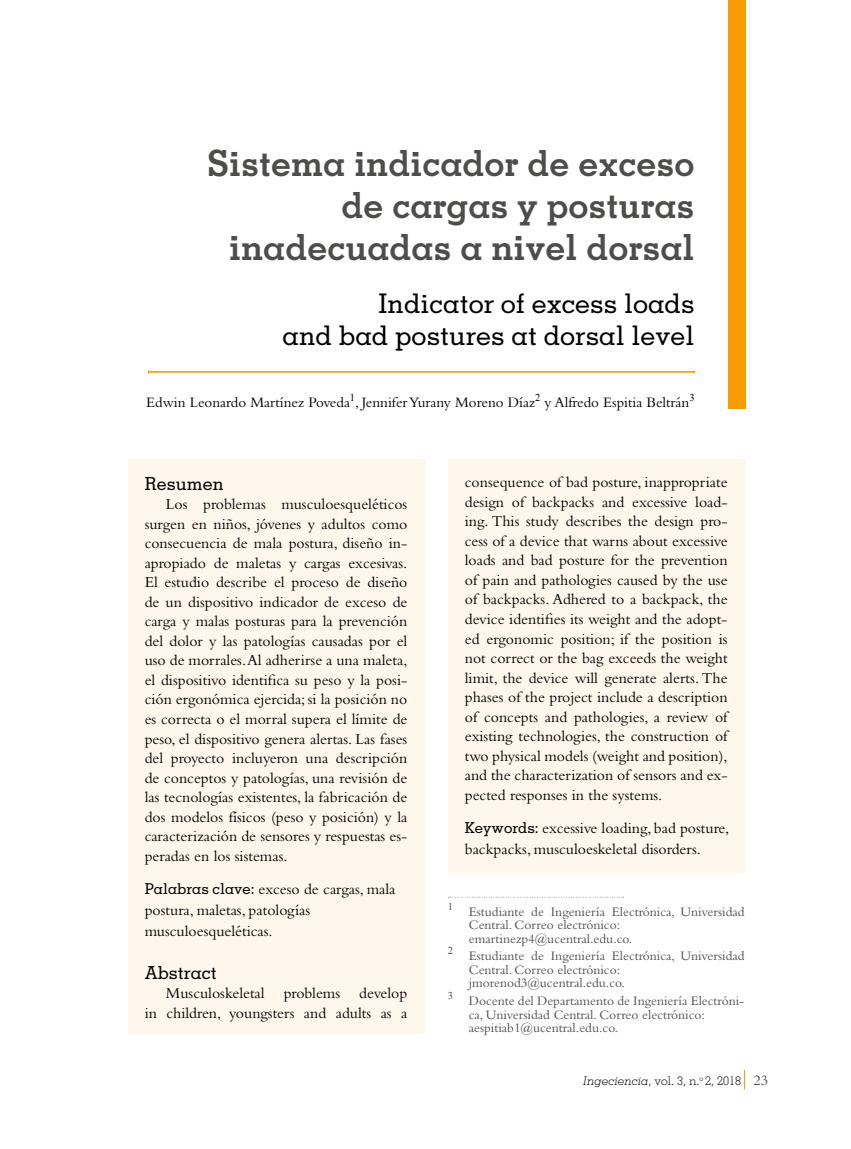
<style>
.page{position:relative;width:851px;height:1149px;background:#fff}
.page>*{position:absolute;margin:0;border:0;box-sizing:border-box;transform-origin:0 0}
.t1{font:700 36px/42px "Memphis LT Std";color:#4d4d4c;text-align:right}
.t2{font:500 27px/31.5px "Memphis LT Std";color:#000;text-align:right}
.t3{font:500 18px "Memphis LT Std";color:#000}
.t4{font:15.75px/19.5px "Bembo Std";color:#000;text-align:justify}
.t5{font:15px "Bembo Std";color:#000}
.t6{font:15px "Bembo Std";color:#4d4d4c}
.t7{font:13.5px "Bembo Std";color:#4d4d4c}
.t8{font:300 12px "Memphis LT Std";color:#000}
.s1{font-family:"Memphis LT Std";font-weight:500;font-size:15px}
.s2{font-style:italic}
</style>
<div class="page">
<svg style="left:744px;top:1069px;width:1px;height:20px"></svg>
<div style="left:128px;top:459px;width:296px;height:574px;background:#fff7eb"></div>
<hr style="left:148px;top:371px;width:546px;height:1px;background:#f69b00">
<hr style="left:148px;top:372px;width:546px;height:1px;background:#f69b00">
<div style="left:728px;top:0;width:17px;height:408px;background:#f69b00"></div>
<svg style="left:448px;top:896px;width:175px;height:1px"></svg>
<div style="left:448px;top:459px;width:296px;height:413px;background:#fff7eb"></div>
<h1 class="t1" style="left:207px;top:142px;width:489px">Sistema indicador de exceso de cargas y posturas inadecuadas a nivel dorsal</h1>
<h2 class="t2" style="left:282px;top:287px;width:413px">Indicator of excess loads<br>and bad postures at dorsal level</h2>
<p class="t5" style="left:146px;top:393px;width:549px">Edwin Leonardo Martínez Poveda<sup>1</sup>, Jennifer Yurany Moreno Díaz<sup>2</sup> y Alfredo Espitia Beltrán<sup>3</sup></p>
<p class="t3" style="left:145px;top:472px;width:81px">Resumen</p>
<p class="t4" style="left:145px;top:494px;width:264px;text-indent:21px">Los problemas musculoesqueléticos surgen en niños, jóvenes y adultos como consecuencia de mala postura, diseño in&shy;apropiado de maletas y cargas excesivas.<br>El estudio describe el proceso de diseño de un dispositivo indicador de exceso de carga y malas posturas para la prevención del dolor y las patologías causadas por el uso de morrales. Al adherirse a una maleta, el dispositivo identifica su peso y la posi&shy;ción ergonómica ejercida; si la posición no es correcta o el morral supera el límite de peso, el dispositivo genera alertas. Las fases del proyecto incluyeron una descripción de conceptos y patologías, una revisión de las tecnologías existentes, la fabricación de dos modelos físicos (peso y posición) y la caracterización de sensores y respuestas es&shy;peradas en los sistemas.</p>
<p class="t4" style="left:145px;top:878px;width:252px;line-height:21px;text-align:left"><span class="s1">Palabras clave:</span> exceso de cargas, mala postura, maletas, patologías musculoesqueléticas.</p>
<p class="t3" style="left:145px;top:960px;width:73px">Abstract</p>
<p class="t4" style="left:145px;top:982px;width:264px;text-align:right">Musculoskeletal problems develop<br>in children, youngsters and adults as a</p>
<p class="t4" style="left:465px;top:472px;width:264px">consequence of bad posture, inappropriate design of backpacks and excessive load&shy;ing. This study describes the design pro&shy;cess of a device that warns about excessive loads and bad posture for the prevention of pain and pathologies caused by the use of backpacks. Adhered to a backpack, the device identifies its weight and the adopt&shy;ed ergonomic position; if the position is not correct or the bag exceeds the weight limit, the device will generate alerts. The phases of the project include a description of concepts and pathologies, a review of existing technologies, the construction of two physical models (weight and position), and the characterization of sensors and ex&shy;pected responses in the systems.</p>
<p class="t4" style="left:465px;top:817px;width:266px;line-height:21px"><span class="s1">Keywords:</span> excessive loading, bad posture, backpacks, musculoeskeletal disorders.</p>
<p class="t7" style="left:448px;top:903px;width:298px"><sup>1</sup> Estudiante de Ingeniería Electrónica, Universidad</p>
<p class="t7" style="left:469px;top:916px;width:153px">Central. Correo electrónico:</p>
<p class="t7" style="left:448px;top:930px;width:186px"><sup>1</sup> emartinezp4@ucentral.edu.co.</p>
<p class="t7" style="left:448px;top:948px;width:298px"><sup>2</sup> Estudiante de Ingeniería Electrónica, Universidad</p>
<p class="t7" style="left:469px;top:961px;width:153px">Central. Correo electrónico:</p>
<p class="t7" style="left:448px;top:975px;width:179px"><sup>1</sup> jmorenod3@ucentral.edu.co.</p>
<p class="t7" style="left:448px;top:992px;width:298px"><sup>3</sup> Docente del Departamento de Ingeniería Electróni-</p>
<p class="t7" style="left:469px;top:1006px;width:238px">ca, Universidad Central. Correo electrónico:</p>
<p class="t7" style="left:448px;top:1019px;width:172px"><sup>1</sup> aespitiab1@ucentral.edu.co.</p>
<p class="t8" style="left:583px;top:1072px;width:159px"><span class="s2">Ingeciencia</span>, vol. 3, n.<sup>o</sup> 2, 2018</p>
<p class="t6" style="left:753px;top:1071px;width:16px">23</p>
</div>
